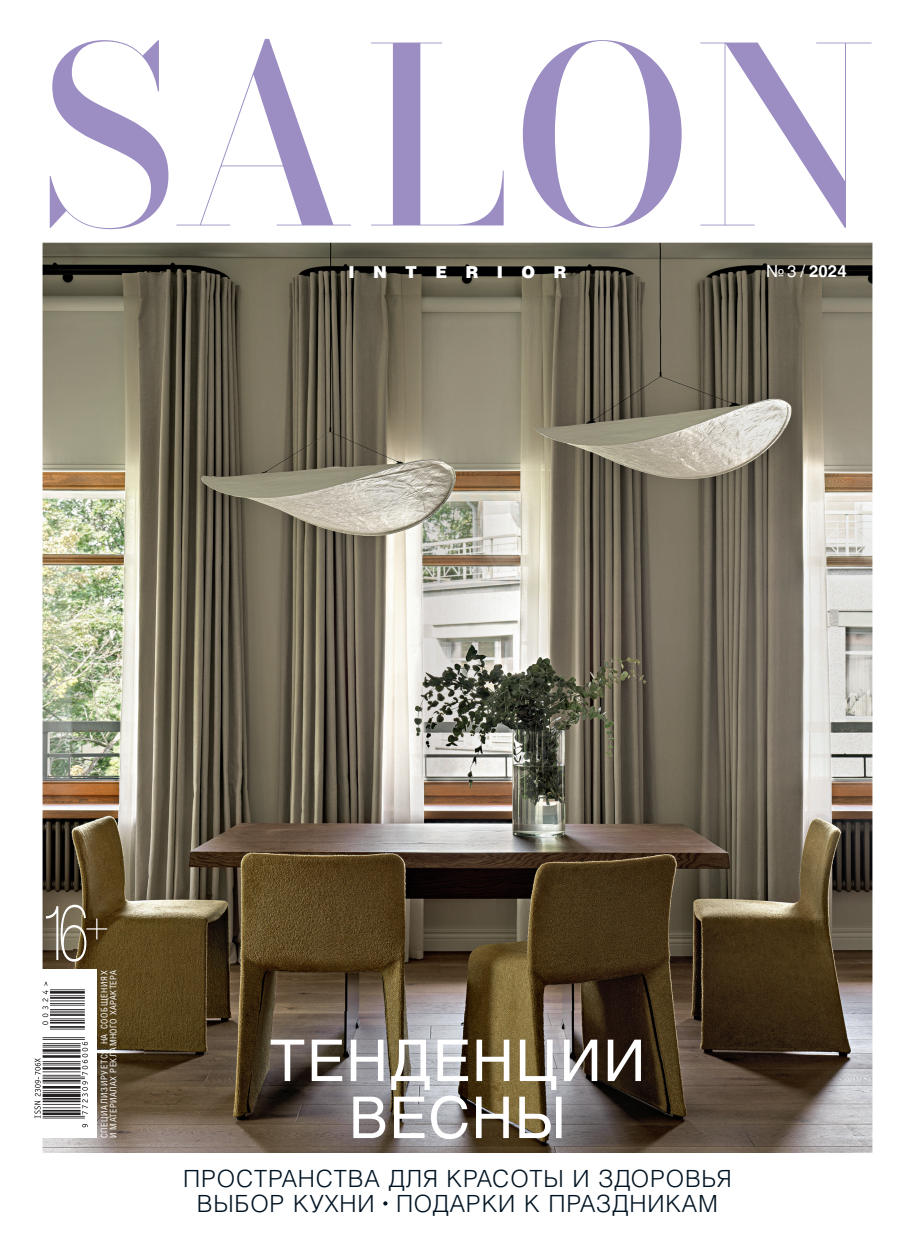
<style>
.page{position:relative;width:915px;height:1255px;background:#fff}
.page>*{position:absolute;margin:0;border:0;box-sizing:border-box;transform-origin:0 0}
.t1{font:57px/57px "Helios";letter-spacing:.035em;color:#fff;text-align:center}
.t2{font:300 23.7px/25.5px "Helios";letter-spacing:.035em;color:#001322;text-align:center}
.t3{font:900 16.5px "Helios";letter-spacing:1.11em;color:#fff}
.t4{font:700 16.5px "Helios";color:#fff}
.t5{font:9px/9px "Helios Cond";letter-spacing:.04em;color:#fff}
.s1{font-weight:400}
</style>
<div class="page">
<img style="left:43px;top:243px;width:829px;height:910px">
<img style="left:73px;top:945px;width:71px;height:208px">
<svg style="left:46px;top:904px;width:61px;height:57px;background:#75674f"></svg>
<svg style="left:50px;top:39px;width:821px;height:190px"></svg>
<div style="left:6px;top:969px;width:91px;height:168px;background:#fff"></div>
<svg style="left:34px;top:990px;width:51px;height:129px"></svg>
<hr style="left:50px;top:989px;width:35px;height:1px;background:#231f20">
<hr style="left:50px;top:991px;width:35px;height:2px;background:#231f20">
<hr style="left:50px;top:995px;width:35px;height:1px;background:#231f20">
<hr style="left:50px;top:997px;width:35px;height:1px;background:#231f20">
<hr style="left:50px;top:1000px;width:35px;height:1px;background:#231f20">
<hr style="left:50px;top:1002px;width:35px;height:1px;background:#231f20">
<hr style="left:50px;top:1004px;width:35px;height:1px;background:#231f20">
<hr style="left:50px;top:1008px;width:35px;height:1px;background:#231f20">
<hr style="left:50px;top:1010px;width:35px;height:1px;background:#231f20">
<hr style="left:50px;top:1012px;width:35px;height:1px;background:#231f20">
<hr style="left:50px;top:1014px;width:35px;height:1px;background:#231f20">
<hr style="left:50px;top:1018px;width:35px;height:1px;background:#231f20">
<hr style="left:50px;top:1020px;width:35px;height:1px;background:#231f20">
<hr style="left:50px;top:1021px;width:35px;height:2px;background:#231f20">
<hr style="left:50px;top:1026px;width:35px;height:1px;background:#231f20">
<hr style="left:50px;top:1028px;width:35px;height:1px;background:#231f20">
<hr style="left:43px;top:1037px;width:42px;height:1px;background:#231f20">
<hr style="left:43px;top:1038px;width:42px;height:1px;background:#231f20">
<hr style="left:43px;top:1043px;width:38px;height:1px;background:#231f20">
<hr style="left:43px;top:1044px;width:38px;height:1px;background:#231f20">
<hr style="left:43px;top:1046px;width:38px;height:1px;background:#231f20">
<hr style="left:43px;top:1049px;width:38px;height:2px;background:#231f20">
<hr style="left:43px;top:1052px;width:38px;height:1px;background:#231f20">
<hr style="left:43px;top:1055px;width:38px;height:2px;background:#231f20">
<hr style="left:43px;top:1061px;width:38px;height:1px;background:#231f20">
<hr style="left:43px;top:1062px;width:38px;height:1px;background:#231f20">
<hr style="left:43px;top:1064px;width:38px;height:1px;background:#231f20">
<hr style="left:43px;top:1067px;width:38px;height:2px;background:#231f20">
<hr style="left:43px;top:1071px;width:38px;height:1px;background:#231f20">
<hr style="left:43px;top:1074px;width:38px;height:1px;background:#231f20">
<hr style="left:43px;top:1076px;width:42px;height:1px;background:#231f20">
<hr style="left:43px;top:1078px;width:42px;height:1px;background:#231f20">
<hr style="left:43px;top:1079px;width:38px;height:2px;background:#231f20">
<hr style="left:43px;top:1082px;width:38px;height:1px;background:#231f20">
<hr style="left:43px;top:1085px;width:38px;height:3px;background:#231f20">
<hr style="left:43px;top:1090px;width:38px;height:1px;background:#231f20">
<hr style="left:43px;top:1091px;width:38px;height:1px;background:#231f20">
<hr style="left:43px;top:1093px;width:38px;height:3px;background:#231f20">
<hr style="left:43px;top:1097px;width:38px;height:2px;background:#231f20">
<hr style="left:43px;top:1100px;width:38px;height:2px;background:#231f20">
<hr style="left:43px;top:1103px;width:38px;height:1px;background:#231f20">
<hr style="left:43px;top:1107px;width:38px;height:1px;background:#231f20">
<hr style="left:43px;top:1109px;width:38px;height:2px;background:#231f20">
<hr style="left:43px;top:1112px;width:38px;height:2px;background:#231f20">
<hr style="left:43px;top:1115px;width:42px;height:1px;background:#231f20">
<hr style="left:43px;top:1117px;width:42px;height:1px;background:#231f20">
<svg style="left:34px;top:1058px;width:7px;height:59px"></svg>
<svg style="left:82px;top:1124px;width:6px;height:3px"></svg>
<svg style="left:82px;top:1081px;width:6px;height:33px"></svg>
<svg style="left:82px;top:1041px;width:6px;height:34px"></svg>
<svg style="left:42px;top:981px;width:6px;height:43px"></svg>
<img style="left:244px;top:1011px;width:425px;height:142px">
<svg style="left:383px;top:1201px;width:4px;height:4px"></svg>
<p class="t3" style="left:348px;top:260px;width:219px">INTERIOR</p>
<p class="t4" style="left:765px;top:261px;width:82px"><span class="s1">№ 3 /</span> 2024</p>
<p class="t5" style="left:100px;top:1138px;width:169px;rotate:-90deg">СПЕЦИАЛИЗИРУЕТСЯ НА СООБЩЕНИЯХ<br>И МАТЕРИАЛАХ РЕКЛАМНОГО ХАРАКТЕРА</p>
<h1 class="t1" style="left:270px;top:1030px;width:376px">ТЕНДЕНЦИИ<br>ВЕСНЫ</h1>
<p class="t2" style="left:183px;top:1165px;width:550px">ПРОСТРАНСТВА ДЛЯ КРАСОТЫ И ЗДОРОВЬЯ<br>ВЫБОР КУХНИ ПОДАРКИ К ПРАЗДНИКАМ</p>
</div>
